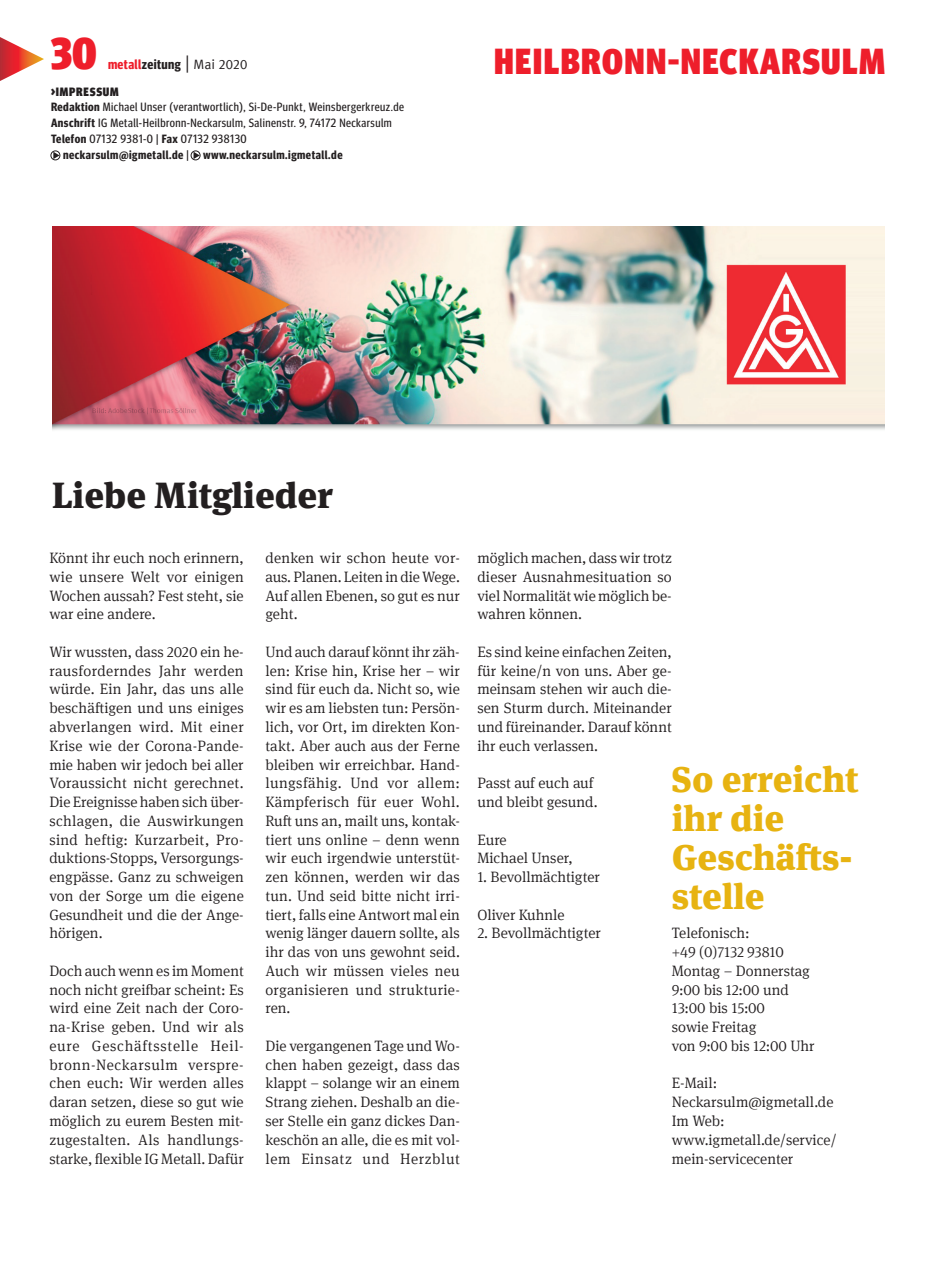
<style>
.page{position:relative;width:936px;height:1285px;background:#fff}
.page>*{position:absolute;margin:0;border:0;box-sizing:border-box;transform-origin:0 0}
.t1{font:900 condensed 45px "Meta Head IGM";color:#ee1e2b}
.t2{font:900 36px/39px "Meta Serif IGM";color:#e7b311}
.t3{font:900 condensed 36px "Meta Head IGM";letter-spacing:.04em;color:#ee1e2b}
.t4{font:900 36px "Meta Serif IGM";color:#231f20}
.t5{font:300 15px/18.8px "Meta Serif IGM";color:#231f20;text-align:justify}
.t6{font:700 13.5px "Meta Headline Cond OT";letter-spacing:.03em;color:#231f20}
.t7{font:12px "Meta Headline Cond OT";letter-spacing:.04em;color:#231f20}
.t8{font:700 12px "Meta Headline Cond OT";letter-spacing:.04em;color:#231f20}
.t9{font:900 condensed 12px "Meta Head IGM";letter-spacing:.07em;color:#231f20}
.s1{color:#ee1e2b}
.s2{font-family:"Meta IGM";font-weight:400;font-size:18px}
.s3{font-family:"Meta IGM";font-weight:400}
.s4{font-weight:700}
.s5{font-weight:400}
</style>
<div class="page">
<div style="left:50px;top:150px;width:10px;height:10px;border:1px solid #231f20;border-radius:50%"></div>
<svg style="left:53px;top:152px;width:7px;height:7px"></svg>
<div style="left:190px;top:150px;width:10px;height:10px;border:1px solid #231f20;border-radius:50%"></div>
<svg style="left:193px;top:152px;width:7px;height:7px"></svg>
<svg style="left:0;top:37px;width:44px;height:44px"></svg>
<img style="left:52px;top:226px;width:832px;height:204px">
<h1 class="t1" style="left:51px;top:17px;width:47px">30</h1>
<p class="t6" style="left:108px;top:56px;width:141px"><span class="s1">metall</span>zeitung <span class="s2">|</span> <span class="s3">Mai 2020</span></p>
<h2 class="t3" style="left:494px;top:33px;width:392px">HEILBRONN-NECKARSULM</h2>
<p class="t9" style="left:51px;top:82px;width:69px">&gt;IMPRESSUM</p>
<p class="t7" style="left:51px;top:100px;width:354px"><span class="s4">Redaktion</span> Michael Unser (verantwortlich), Si-De-Punkt, Weinsbergerkreuz.de</p>
<p class="t7" style="left:51px;top:116px;width:342px"><span class="s4">Anschrift</span> IG Metall-Heilbronn-Neckarsulm, Salinenstr. 9, 74172 Neckarsulm</p>
<p class="t7" style="left:51px;top:131px;width:197px"><span class="s4">Telefon</span> 07132 9381-0 | <span class="s4">Fax</span> 07132 938130</p>
<p class="t8" style="left:63px;top:147px;width:281px">neckarsulm@igmetall.de <span class="s5">|</span> www.neckarsulm.igmetall.de</p>
<h2 class="t4" style="left:52px;top:465px;width:282px">Liebe Mitglieder</h2>
<p class="t5" style="left:49px;top:547px;width:196px">Könnt ihr euch noch erinnern, wie unsere Welt vor einigen Wochen aussah? Fest steht, sie war eine andere.</p>
<p class="t5" style="left:49px;top:641px;width:196px">Wir wussten, dass 2020 ein he&shy;rausforderndes Jahr werden würde. Ein Jahr, das uns alle beschäftigen und uns einiges abverlangen wird. Mit einer Krise wie der Corona-Pande&shy;mie haben wir jedoch bei aller Voraussicht nicht gerechnet.<br>Die Ereignisse haben sich über&shy;schlagen, die Auswirkungen sind heftig: Kurzarbeit, Pro&shy;duktions-Stopps, Versorgungs&shy;engpässe. Ganz zu schweigen von der Sorge um die eigene Gesundheit und die der Ange&shy;hörigen.</p>
<p class="t5" style="left:49px;top:960px;width:196px">Doch auch wenn es im Moment noch nicht greifbar scheint: Es wird eine Zeit nach der Coro&shy;na-Krise geben. Und wir als eure Geschäftsstelle Heil&shy;bronn-Neckarsulm verspre&shy;chen euch: Wir werden alles daran setzen, diese so gut wie möglich zu eurem Besten mit&shy;zugestalten. Als handlungs&shy;starke, flexible IG Metall. Dafür</p>
<p class="t5" style="left:265px;top:547px;width:196px">denken wir schon heute vor&shy;aus. Planen. Leiten in die Wege.<br>Auf allen Ebenen, so gut es nur geht.</p>
<p class="t5" style="left:265px;top:641px;width:196px">Und auch darauf könnt ihr zäh&shy;len: Krise hin, Krise her – wir sind für euch da. Nicht so, wie wir es am liebsten tun: Persön&shy;lich, vor Ort, im direkten Kon&shy;takt. Aber auch aus der Ferne bleiben wir erreichbar. Hand&shy;lungsfähig. Und vor allem:<br>Kämpferisch für euer Wohl.<br>Ruft uns an, mailt uns, kontak&shy;tiert uns online – denn wenn wir euch irgendwie unterstüt&shy;zen können, werden wir das tun. Und seid bitte nicht irri&shy;tiert, falls eine Antwort mal ein wenig länger dauern sollte, als ihr das von uns gewohnt seid.<br>Auch wir müssen vieles neu organisieren und strukturie&shy;ren.</p>
<p class="t5" style="left:265px;top:1035px;width:196px">Die vergangenen Tage und Wo&shy;chen haben gezeigt, dass das klappt – solange wir an einem Strang ziehen. Deshalb an die&shy;ser Stelle ein ganz dickes Dan&shy;keschön an alle, die es mit vol&shy;lem Einsatz und Herzblut</p>
<p class="t5" style="left:477px;top:547px;width:196px">möglich machen, dass wir trotz dieser Ausnahmesituation so viel Normalität wie möglich be&shy;wahren können.</p>
<p class="t5" style="left:477px;top:641px;width:196px">Es sind keine einfachen Zeiten, für keine/n von uns. Aber ge&shy;meinsam stehen wir auch die&shy;sen Sturm durch. Miteinander und füreinander. Darauf könnt ihr euch verlassen.</p>
<p class="t5" style="left:477px;top:772px;width:122px">Passt auf euch auf und bleibt gesund.</p>
<p class="t5" style="left:477px;top:829px;width:97px">Eure<br>Michael Unser,</p>
<p class="t5" style="left:477px;top:866px;width:124px">1. Bevollmächtigter</p>
<p class="t5" style="left:477px;top:904px;width:89px">Oliver Kuhnle</p>
<p class="t5" style="left:477px;top:922px;width:125px">2. Bevollmächtigter</p>
<h2 class="t2" style="left:671px;top:756px;width:188px">So erreicht ihr die<br>Geschäfts&shy;stelle</h2>
<p class="t5" style="left:671px;top:922px;width:144px;text-align:left">Telefonisch:<br>+49 (0)7132 93810<br>Montag – Donnerstag<br>9:00 bis 12:00 und<br>13:00 bis 15:00<br>sowie Freitag<br>von 9:00 bis 12:00 Uhr</p>
<p class="t5" style="left:671px;top:1072px;width:166px;text-align:left">E-Mail:<br>Neckarsulm@igmetall.de<br>Im Web: www.igmetall.de/service/ mein-servicecenter</p>
</div>
